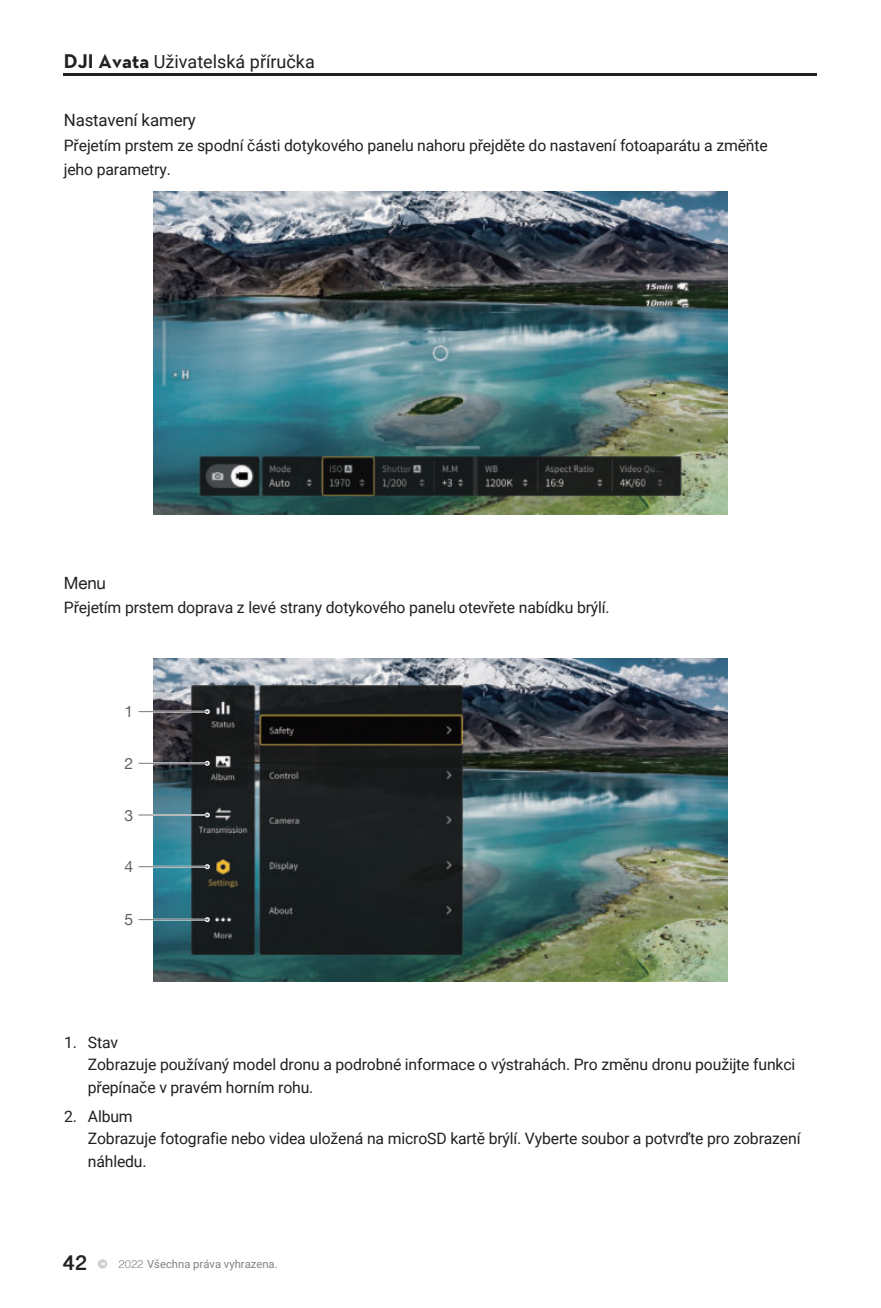
<style>
.page{position:relative;width:881px;height:1308px;background:#fff}
.page>*{position:absolute;margin:0;border:0;box-sizing:border-box;transform-origin:0 0}
.t1{font:18px "Roboto";color:#231f20}
.t2{font:16.88px "Roboto";letter-spacing:-.01em;color:#231f20}
.t3{font:16.88px "Helvetica Neue";color:#231f20}
.t4{font:15.75px/22.5px "Roboto";letter-spacing:-.01em;color:#231f20}
.t5{font:15.75px "Helvetica Neue";color:#636366}
.t6{font:11.25px "Roboto";color:#808285}
.s1{font-family:"Dji";font-weight:700;font-size:20.25px}
.s2{font-family:"Gujarati Sangam MN";font-weight:700;font-size:18px;color:#231f20}
.s3{font-family:"Helvetica";font-weight:300}
</style>
<div class="page">
<hr style="left:64px;top:74px;width:752px;height:2px;background:#231f20">
<img style="left:153px;top:191px;width:574px;height:323px">
<img style="left:153px;top:659px;width:574px;height:322px">
<hr style="left:138px;top:710px;width:69px;height:2px;background:#fff">
<hr style="left:138px;top:711px;width:69px;height:1px;background:#76787b">
<svg style="left:205px;top:709px;width:5px;height:5px"></svg>
<hr style="left:138px;top:762px;width:69px;height:2px;background:#fff">
<hr style="left:138px;top:763px;width:69px;height:1px;background:#76787b">
<svg style="left:205px;top:761px;width:5px;height:5px"></svg>
<hr style="left:138px;top:814px;width:69px;height:2px;background:#fff">
<hr style="left:138px;top:814px;width:69px;height:1px;background:#76787b">
<svg style="left:205px;top:812px;width:5px;height:5px"></svg>
<hr style="left:138px;top:865px;width:69px;height:2px;background:#fff">
<hr style="left:138px;top:866px;width:69px;height:1px;background:#76787b">
<svg style="left:205px;top:864px;width:5px;height:5px"></svg>
<hr style="left:138px;top:918px;width:69px;height:2px;background:#fff">
<hr style="left:138px;top:919px;width:69px;height:1px;background:#76787b">
<svg style="left:205px;top:917px;width:5px;height:5px"></svg>
<p class="t1" style="left:64px;top:49px;width:252px"><span class="s1">DJI Avata</span> Uživatelská příručka</p>
<p class="t2" style="left:64px;top:108px;width:134px">Nastavení kamery</p>
<p class="t4" style="left:64px;top:132px;width:705px;line-height:24.3px">Přejetím prstem ze spodní části dotykového panelu nahoru přejděte do nastavení fotoaparátu a změňte jeho parametry.</p>
<p class="t3" style="left:64px;top:577px;width:44px">Menu</p>
<p class="t4" style="left:64px;top:596px;width:547px">Přejetím prstem doprava z levé strany dotykového panelu otevřete nabídku brýlí.</p>
<p class="t5" style="left:124px;top:705px;width:10px">1</p>
<p class="t5" style="left:124px;top:757px;width:10px">2</p>
<p class="t5" style="left:124px;top:809px;width:10px">3</p>
<p class="t5" style="left:124px;top:860px;width:10px">4</p>
<p class="t5" style="left:124px;top:913px;width:10px">5</p>
<p class="t4" style="left:88px;top:1030px;width:708px;text-indent:-24px">1. Stav<br>Zobrazuje používaný model dronu a podrobné informace o výstrahách. Pro změnu dronu použijte funkci přepínače v pravém horním rohu.</p>
<p class="t4" style="left:88px;top:1104px;width:713px;text-indent:-24px">2. Album<br>Zobrazuje fotografie nebo videa uložená na microSD kartě brýlí. Vyberte soubor a potvrďte pro zobrazení náhledu.</p>
<p class="t6" style="left:63px;top:1256px;width:216px"><span class="s2">42</span> <span class="s3">© 2022</span> Všechna práva vyhrazena.</p>
</div>
